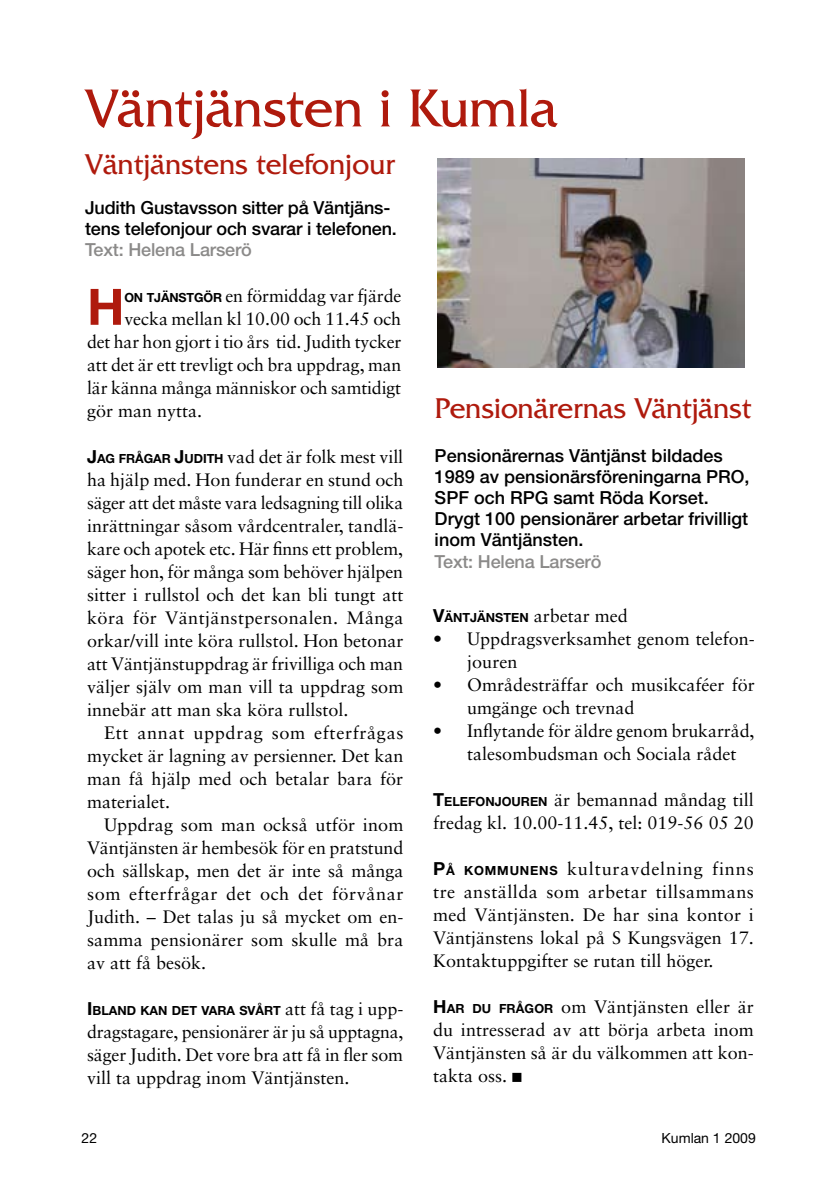
<style>
.page{position:relative;width:840px;height:1191px;background:#fff}
.page>*{position:absolute;margin:0;border:0;box-sizing:border-box;transform-origin:0 0}
.t1{font:56px "Friz Quadrata";color:#af1a0d}
.t2{font:700 50.2px "Helvetica Neue";color:#af1a0d}
.t3{font:30px "Friz Quadrata";color:#af1a0d}
.t4{font:18px/23px "Sabon";color:#000;text-align:justify}
.t5{font:500 18px/21px "Helvetica Neue";color:#000}
.t6{font:500 18px "Helvetica Neue";letter-spacing:-.01em;color:#8b8a89}
.t7{font:14px "Helvetica Neue";color:#000}
.t8{font:700 12.6px "Helvetica Neue";color:#000}
.s1{font-family:"Helvetica Neue";font-weight:700;font-size:12.6px}
.s2{font-family:"Helvetica Neue";font-weight:700}
.s3{font-size:18px}
.s4{font-family:"Sabon";font-weight:400;font-size:18px}
</style>
<div class="page">
<img style="left:437px;top:158px;width:307px;height:210px">
<div style="left:513px;top:1073px;width:7px;height:8px;background:#000"></div>
<div style="left:512px;top:1072px;width:9px;height:10px;border:2px solid #000"></div>
<h1 class="t1" style="left:85px;top:77px;width:473px">Väntjänsten i Kumla</h1>
<h3 class="t3" style="left:85px;top:148px;width:311px">Väntjänstens telefonjour</h3>
<p class="t5" style="left:85px;top:197px;width:313px">Judith Gustavsson sitter på Väntjäns&shy;tens telefonjour och svarar i telefonen.</p>
<p class="t6" style="left:85px;top:239px;width:168px">Text: Helena Larserö</p>
<h2 class="t2" style="left:87px;top:276px;width:39px">H</h2>
<p class="t4" style="left:124px;top:284px;width:278px"><span class="s1">ON TJÄNSTGÖR</span> en förmiddag var fjärde</p>
<p class="t4" style="left:124px;top:307px;width:278px">vecka mellan kl 10.00 och 11.45 och</p>
<p class="t4" style="left:87px;top:330px;width:315px">det har hon gjort i tio års tid. Judith tycker</p>
<p class="t4" style="left:87px;top:353px;width:315px">att det är ett trevligt och bra uppdrag, man</p>
<p class="t4" style="left:87px;top:376px;width:315px">lär känna många människor och samtidigt</p>
<p class="t4" style="left:87px;top:399px;width:117px">gör man nytta.</p>
<p class="t4" style="left:87px;top:445px;width:317px"><span class="s2">J</span><span class="s1">AG FRÅGAR</span> <span class="s2">J</span><span class="s1">UDITH</span> vad det är folk mest vill ha hjälp med. Hon funderar en stund och säger att det måste vara ledsagning till olika inrättningar såsom vårdcentraler, tandlä&shy;kare och apotek etc. Här finns ett problem, säger hon, för många som behöver hjälpen sitter i rullstol och det kan bli tungt att köra för Väntjänstpersonalen. Många orkar/vill inte köra rullstol. Hon betonar att Väntjänstuppdrag är frivilliga och man väljer själv om man vill ta uppdrag som innebär att man ska köra rullstol.</p>
<p class="t4" style="left:87px;top:721px;width:318px;text-indent:17px">Ett annat uppdrag som efterfrågas mycket är lagning av persienner. Det kan man få hjälp med och betalar bara för materialet.</p>
<p class="t4" style="left:87px;top:813px;width:318px;text-indent:17px">Uppdrag som man också utför inom Väntjänsten är hembesök för en pratstund och sällskap, men det är inte så många som efterfrågar det och det förvånar Judith. – Det talas ju så mycket om en&shy;samma pensionärer som skulle må bra av att få besök.</p>
<p class="t8" style="left:87px;top:1002px;width:317px"><span class="s3">I</span> BLAND KAN DET VARA SVÅRT <span class="s4">att få tag i upp-</span></p>
<p class="t4" style="left:87px;top:1020px;width:317px">dragstagare, pensionärer är ju så upptagna, säger Judith. Det vore bra att få in fler som vill ta uppdrag inom Väntjänsten.</p>
<h3 class="t3" style="left:434px;top:392px;width:318px">Pensionärernas Väntjänst</h3>
<p class="t5" style="left:434px;top:445px;width:316px">Pensionärernas Väntjänst bildades<br>1989 av pensionärsföreningarna PRO,<br>SPF och RPG samt Röda Korset.<br>Drygt 100 pensionärer arbetar frivilligt inom Väntjänsten.</p>
<p class="t6" style="left:434px;top:550px;width:168px">Text: Helena Larserö</p>
<p class="t8" style="left:433px;top:609px;width:196px"><span class="s3">V</span>ÄNTJÄNSTEN <span class="s4">arbetar med</span></p>
<p class="t4" style="left:433px;top:627px;width:10px">•</p>
<p class="t4" style="left:433px;top:673px;width:10px">•</p>
<p class="t4" style="left:433px;top:719px;width:10px">•</p>
<p class="t4" style="left:467px;top:627px;width:289px;text-align:left">Uppdragsverksamhet genom telefon&shy;jouren<br>Områdesträffar och musikcaféer för umgänge och trevnad<br>Inflytande för äldre genom brukarråd, talesombudsman och Sociala rådet</p>
<p class="t4" style="left:433px;top:788px;width:322px"><span class="s2">T</span><span class="s1">ELEFONJOUREN</span> är bemannad måndag till fredag kl. 10.00-11.45, tel: 019-56 05 20</p>
<p class="t4" style="left:433px;top:857px;width:322px"><span class="s2">P</span><span class="s1">Å KOMM UNENS</span> kulturavdelning finns tre anställda som arbetar tillsammans med Väntjänsten. De har sina kontor i Väntjänstens lokal på S Kungsvägen 17.<br>Kontaktuppgifter se rutan till höger.</p>
<p class="t4" style="left:433px;top:995px;width:322px"><span class="s2">H</span> <span class="s1">AR DU FRÅGOR</span> om Väntjänsten eller är du intresserad av att börja arbeta inom Väntjänsten så är du välkommen att kon&shy;takta oss.</p>
<p class="t7" style="left:81px;top:1129px;width:17px">22</p>
<p class="t7" style="left:661px;top:1129px;width:96px">Kumlan 1 2009</p>
</div>
